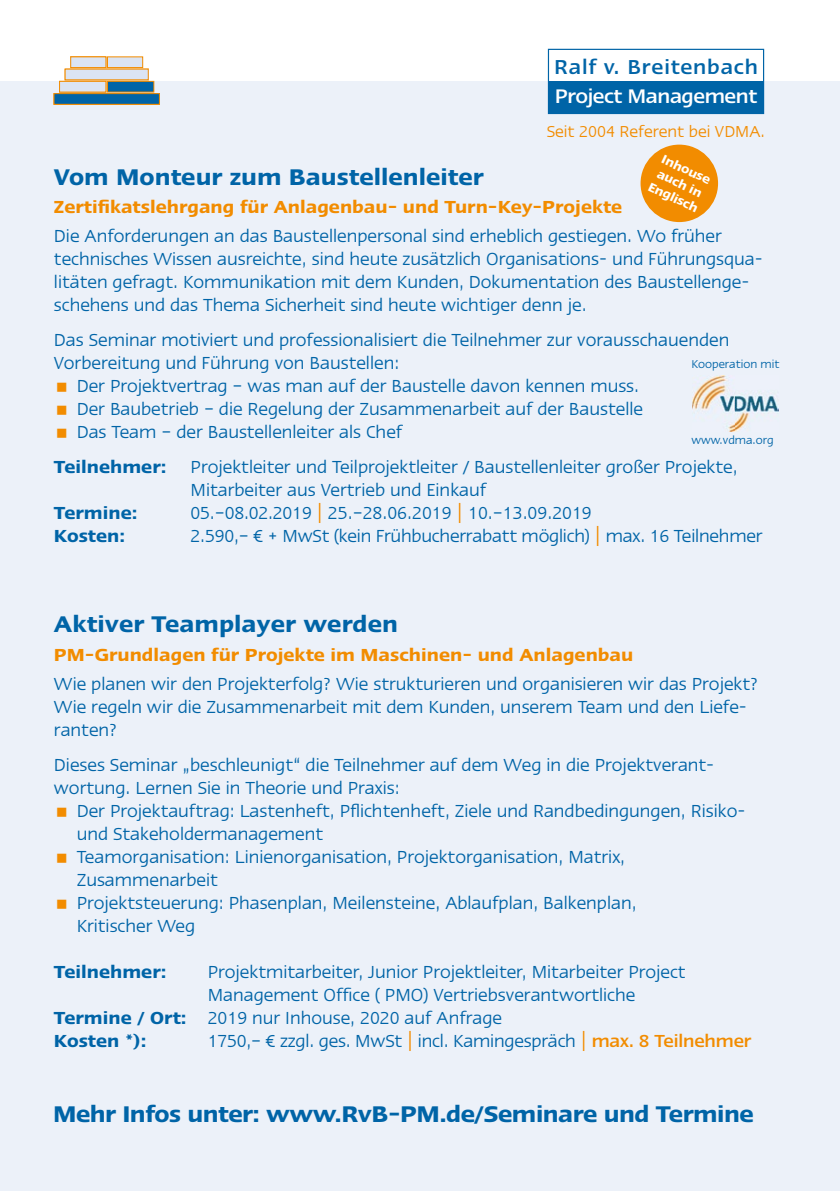
<style>
.page{position:relative;width:840px;height:1191px;background:#fff}
.page>*{position:absolute;margin:0;border:0;box-sizing:border-box;transform-origin:0 0}
.t1{font:600 26px "Linotype Ergo";color:#0064a7}
.t2{font:600 26px "Linotype Ergo";letter-spacing:-.02em;color:#0064a7}
.t3{font:500 23.2px "Linotype Ergo";letter-spacing:.035em;color:#0064a7}
.t4{font:500 22.6px "Linotype Ergo";letter-spacing:-.02em;color:#fff}
.t5{font:20px/23px "Linotype Ergo";color:#0064a7}
.t6{font:600 20px "Linotype Ergo";color:#f28c00}
.t7{font:600 20px "Linotype Ergo";color:#0064a7}
.t8{font:18.2px "Linotype Ergo";color:#f28c00}
.t9{font:600 14.2px/15.4px "Linotype Ergo";color:#fff}
.t10{font:13px "Linotype Ergo";color:#0064a7}
.s1{font-weight:600}
.s2{color:#f28c00}
.s3{font-weight:500;color:#f28c00}
</style>
<div class="page">
<div style="left:0;top:81px;width:839px;height:1110px;background:#ecf1f9"></div>
<div style="left:107px;top:57px;width:36px;height:11px;background:#dbe4f3"></div>
<div style="left:107px;top:57px;width:36px;height:11px;border:1px solid #f28c00"></div>
<div style="left:107px;top:81px;width:47px;height:11px;background:#0064a7"></div>
<div style="left:107px;top:81px;width:47px;height:11px;border:1px solid #f28c00"></div>
<div style="left:71px;top:57px;width:35px;height:11px;background:#dbe4f3"></div>
<div style="left:70px;top:57px;width:36px;height:11px;border:1px solid #f28c00"></div>
<div style="left:65px;top:69px;width:83px;height:11px;background:#dbe4f3"></div>
<div style="left:59px;top:81px;width:47px;height:11px;background:#dbe4f3"></div>
<div style="left:59px;top:81px;width:47px;height:11px;border:1px solid #f28c00"></div>
<div style="left:54px;top:94px;width:105px;height:10px;background:#0064a7"></div>
<div style="left:54px;top:93px;width:105px;height:11px;border:1px solid #f28c00"></div>
<img style="left:692px;top:376px;width:86px;height:56px">
<div style="left:548px;top:81px;width:215px;height:32px;background:#0064a7"></div>
<div style="left:547px;top:49px;width:216px;height:65px;border:1px solid #0064a7"></div>
<div style="left:640px;top:145px;width:77px;height:77px;background:#f28c00;border-radius:50%"></div>
<p class="t3" style="left:554px;top:55px;width:205px">Ralf v. Breitenbach</p>
<p class="t4" style="left:554px;top:84px;width:204px">Project Management</p>
<p class="t8" style="left:546px;top:122px;width:220px">Seit 2004 Referent bei VDMA.</p>
<p class="t9" style="left:664px;top:151px;width:55px;rotate:25deg">Inhouse auch in<br>Englisch</p>
<h1 class="t1" style="left:54px;top:163px;width:431px">Vom Monteur zum Baustellenleiter</h1>
<p class="t6" style="left:54px;top:196px;width:569px">Zertifikatslehrgang für Anlagenbau- und Turn-Key-Projekte</p>
<p class="t5" style="left:54px;top:224px;width:710px">Die Anforderungen an das Baustellenpersonal sind erheblich gestiegen. Wo früher technisches Wissen ausreichte, sind heute zusätzlich Organisations- und Führungsqua&shy;litäten gefragt. Kommunikation mit dem Kunden, Dokumentation des Baustellenge&shy;schehens und das Thema Sicherheit sind heute wichtiger denn je.</p>
<p class="t5" style="left:54px;top:328px;width:676px">Das Seminar motiviert und professionalisiert die Teilnehmer zur vorausschauenden</p>
<p class="t5" style="left:54px;top:351px;width:346px">Vorbereitung und Führung von Baustellen:</p>
<p class="t5" style="left:77px;top:374px;width:563px">Der Projektvertrag – was man auf der Baustelle davon kennen muss.</p>
<p class="t5" style="left:77px;top:397px;width:567px">Der Baubetrieb – die Regelung der Zusammenarbeit auf der Baustelle</p>
<p class="t5" style="left:77px;top:420px;width:327px">Das Team – der Baustellenleiter als Chef</p>
<p class="t5" style="left:190px;top:455px;width:548px;text-indent:-136px"><span class="s1">Teilnehmer:</span> Projektleiter und Teilprojektleiter / Baustellenleiter großer Projekte,<br>Mitarbeiter aus Vertrieb und Einkauf</p>
<p class="t7" style="left:54px;top:502px;width:85px">Termine:</p>
<p class="t5" style="left:190px;top:501px;width:402px">05.–08.02.2019 <span class="s2">|</span> 25.–28.06.2019 <span class="s2">|</span> 10.–13.09.2019</p>
<p class="t7" style="left:54px;top:525px;width:73px">Kosten:</p>
<p class="t5" style="left:190px;top:524px;width:573px">2.590,– € + MwSt (kein Frühbucherrabatt möglich) <span class="s2">|</span> max. 16 Teilnehmer</p>
<p class="t10" style="left:691px;top:357px;width:89px">Kooperation mit</p>
<p class="t10" style="left:691px;top:433px;width:84px">www.vdma.org</p>
<h1 class="t1" style="left:54px;top:610px;width:345px">Aktiver Teamplayer werden</h1>
<p class="t6" style="left:54px;top:644px;width:580px">PM-Grundlagen für Projekte im Maschinen- und Anlagenbau</p>
<p class="t5" style="left:54px;top:672px;width:705px">Wie planen wir den Projekterfolg? Wie strukturieren und organisieren wir das Projekt?<br>Wie regeln wir die Zusammenarbeit mit dem Kunden, unserem Team und den Liefe&shy;ranten?</p>
<p class="t5" style="left:54px;top:752px;width:661px">Dieses Seminar „beschleunigt“ die Teilnehmer auf dem Weg in die Projektverant&shy;wortung. Lernen Sie in Theorie und Praxis:</p>
<p class="t5" style="left:77px;top:799px;width:669px">Der Projektauftrag: Lastenheft, Pflichtenheft, Ziele und Randbedingungen, Risiko&shy;und Stakeholdermanagement<br>Teamorganisation: Linienorganisation, Projektorganisation, Matrix,<br>Zusammen arbeit<br>Projektsteuerung: Phasenplan, Meilensteine, Ablaufplan, Balkenplan,<br>Kritischer Weg</p>
<p class="t7" style="left:54px;top:961px;width:114px">Teilnehmer:</p>
<p class="t5" style="left:207px;top:960px;width:479px">Projektmitarbeiter, Junior Projektleiter, Mitarbeiter Project</p>
<p class="t5" style="left:207px;top:983px;width:429px">Management Office ( PMO) Vertriebsverantwortliche</p>
<p class="t5" style="left:54px;top:1006px;width:449px"><span class="s1">Termine / Ort:</span> 2019 nur Inhouse, 2020 auf Anfrage</p>
<p class="t7" style="left:54px;top:1030px;width:94px">Kosten *):</p>
<p class="t5" style="left:207px;top:1029px;width:545px">1750,– € zzgl. ges. MwSt <span class="s2">|</span> incl. Kamingespräch <span class="s2">|</span> <span class="s3">max. 8 Teilnehmer</span></p>
<h1 class="t2" style="left:53px;top:1100px;width:701px">Mehr Infos unter: www.RvB-PM.de/Seminare und Termine</h1>
</div>
